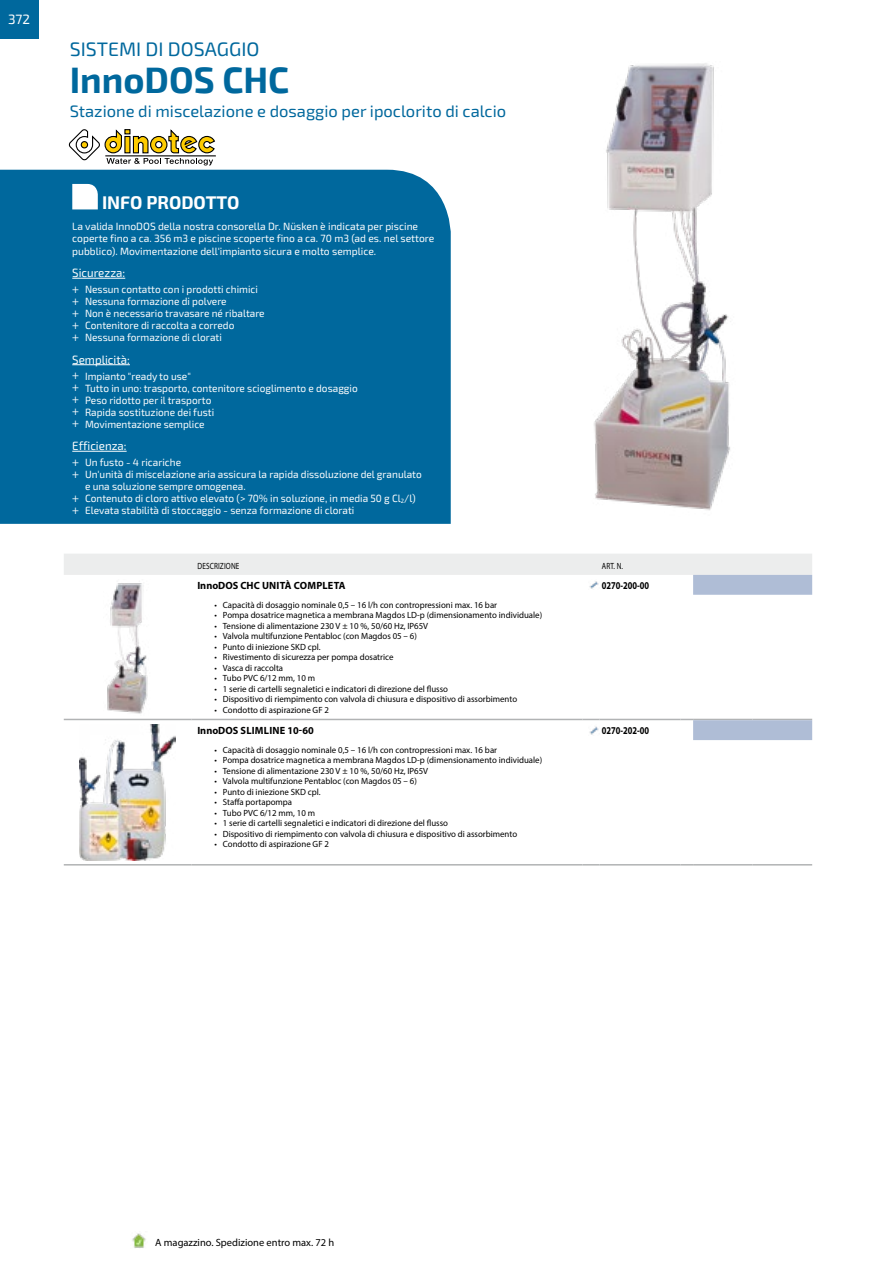
<style>
.page{position:relative;width:893px;height:1263px;background:#fff}
.page>*{position:absolute;margin:0;border:0;box-sizing:border-box;transform-origin:0 0}
._2__Roduktfamilie__N{font:700 36px "Exo 2";color:#00689d}
._1__Kapitel-Titel{font:19.5px "Exo 2";color:#00689d}
.Artikelinformation-T{font:700 18px "Exo 2";color:#fff}
._3__Subline{font:16.5px "Exo 2";color:#00689d}
.t1{font:13.5px "Exo 2";color:#fff}
.Aufzählung-Titel{font:12px "Exo 2";color:#fff;scale:.96 1}
.Artikelinformation-B{font:10.5px/12px "Exo 2";color:#fff;scale:.96 1}
.Artikelinformation-B-2{font:10.5px/12.6px "Exo 2";color:#fff}
.Artikel-HL{font:700 10.5px "Myriad Pro";color:#000}
.t2{font:10.5px "Myriad Pro";color:#000}
.Art-Nr{font:700 10.5px "Myriad Pro";color:#000;scale:.8 1}
.Beschreibung{font:9px "Myriad Pro";color:#000}
.Beschreibung-2{font:9px "Myriad Pro";letter-spacing:.02em;color:#000;scale:.8 1}
.Art-Nr-2{font:9px "Myriad Pro";color:#000;scale:.8 1}
.s1{font-family:"Myriad Pro";font-size:12px}
.s2{font-size:6.15px}
</style>
<div class="page">
<svg style="left:68px;top:129px;width:148px;height:36px"></svg>
<hr style="left:105px;top:156px;width:111px;height:1px;background:#000">
<div style="left:0;top:170px;width:451px;height:354px;background:#00689d"></div>
<svg style="left:72px;top:184px;width:26px;height:25px"></svg>
<hr style="left:72px;top:278px;width:53px;height:1px;background:#fff">
<hr style="left:72px;top:364px;width:58px;height:1px;background:#fff">
<hr style="left:72px;top:451px;width:55px;height:1px;background:#fff">
<hr style="left:191px;top:719px;width:392px;height:1px;background:#b1b3b4">
<hr style="left:64px;top:719px;width:127px;height:1px;background:#b1b3b4">
<hr style="left:600px;top:719px;width:80px;height:1px;background:#b1b3b4">
<img style="left:107px;top:595px;width:41px;height:119px">
<svg style="left:64px;top:554px;width:748px;height:41px"></svg>
<svg style="left:680px;top:719px;width:132px;height:21px;background:#b7c3d8"></svg>
<hr style="left:191px;top:864px;width:392px;height:1px;background:#b1b3b4">
<hr style="left:64px;top:864px;width:127px;height:1px;background:#b1b3b4">
<hr style="left:693px;top:864px;width:60px;height:1px;background:#b1b3b4">
<hr style="left:753px;top:864px;width:59px;height:1px;background:#b1b3b4">
<svg style="left:583px;top:864px;width:17px;height:1px"></svg>
<hr style="left:600px;top:864px;width:80px;height:1px;background:#b1b3b4">
<svg style="left:680px;top:864px;width:13px;height:1px"></svg>
<img style="left:80px;top:724px;width:95px;height:136px">
<svg style="left:583px;top:719px;width:17px;height:16px"></svg>
<img style="left:594px;top:63px;width:136px;height:448px">
<div style="left:0;top:0;width:38px;height:38px;background:#00689d"></div>
<img style="left:132px;top:1233px;width:14px;height:15px">
<h3 class="t1" style="left:8px;top:11px;width:24px">372</h3>
<p class="_1__Kapitel-Titel" style="left:70px;top:38px;width:191px">SISTEMI DI DOSAGGIO</p>
<p class="_2__Roduktfamilie__N" style="left:70px;top:59px;width:221px">InnoDOS CHC</p>
<p class="_3__Subline" style="left:70px;top:101px;width:438px">Stazione di miscelazione e dosaggio per ipoclorito di calcio</p>
<p class="Artikelinformation-T" style="left:77px;top:192px;width:164px"><sup>+</sup> INFO PRODOTTO</p>
<p class="Artikelinformation-B-2" style="left:72px;top:220px;width:364px">La valida InnoDOS della nostra consorella Dr. Nüsken è indicata per piscine coperte fino a ca. 356 m3 e piscine scoperte fino a ca. 70 m3 (ad es. nel settore pubblico). Movimentazione dell'impianto sicura e molto semplice.</p>
<p class="Aufzählung-Titel" style="left:72px;top:266px;width:57px">Sicurezza:</p>
<p class="Artikelinformation-B" style="left:72px;top:284px;width:195px"><span class="s1">+</span> Nessun contatto con i prodotti chimici</p>
<p class="Artikelinformation-B" style="left:72px;top:296px;width:162px"><span class="s1">+</span> Nessuna formazione di polvere</p>
<p class="Artikelinformation-B" style="left:72px;top:308px;width:202px"><span class="s1">+</span> Non è necessario travasare né ribaltare</p>
<p class="Artikelinformation-B" style="left:72px;top:320px;width:170px"><span class="s1">+</span> Contenitore di raccolta a corredo</p>
<p class="Artikelinformation-B" style="left:72px;top:332px;width:157px"><span class="s1">+</span> Nessuna formazione di clorati</p>
<p class="Aufzählung-Titel" style="left:72px;top:352px;width:62px">Semplicità:</p>
<p class="Artikelinformation-B" style="left:72px;top:370px;width:125px"><span class="s1">+</span> Impianto "ready to use"</p>
<p class="Artikelinformation-B" style="left:72px;top:382px;width:299px"><span class="s1">+</span> Tutto in uno: trasporto, contenitore scioglimento e dosaggio</p>
<p class="Artikelinformation-B" style="left:72px;top:394px;width:146px"><span class="s1">+</span> Peso ridotto per il trasporto</p>
<p class="Artikelinformation-B" style="left:72px;top:406px;width:149px"><span class="s1">+</span> Rapida sostituzione dei fusti</p>
<p class="Artikelinformation-B" style="left:72px;top:418px;width:139px"><span class="s1">+</span> Movimentazione semplice</p>
<p class="Aufzählung-Titel" style="left:72px;top:439px;width:58px">Efficienza:</p>
<p class="Artikelinformation-B" style="left:72px;top:457px;width:115px"><span class="s1">+</span> Un fusto - 4 ricariche</p>
<p class="Artikelinformation-B" style="left:85px;top:469px;width:352px;text-indent:-13px"><span class="s1">+</span> Un'unità di miscelazione aria assicura la rapida dissoluzione del granulato e una soluzione sempre omogenea.</p>
<p class="Artikelinformation-B" style="left:72px;top:493px;width:359px"><span class="s1">+</span> Contenuto di cloro attivo elevato (&gt; 70% in soluzione, in media 50 g Cl<span class="s2">2</span>/l)</p>
<p class="Artikelinformation-B" style="left:72px;top:505px;width:295px"><span class="s1">+</span> Elevata stabilità di stoccaggio - senza formazione di clorati</p>
<p class="Beschreibung-2" style="left:197px;top:560px;width:54px">DESCRIZIONE</p>
<p class="Art-Nr-2" style="left:602px;top:560px;width:28px">ART. N.</p>
<p class="Artikel-HL" style="left:197px;top:578px;width:150px">InnoDOS CHC UNITÀ COMPLETA</p>
<p class="Art-Nr" style="left:602px;top:578px;width:61px">0270-200-00</p>
<p class="Beschreibung" style="left:214px;top:599px;width:284px">• Capacità di dosaggio nominale 0,5 – 16 l/h con contropressioni max. 16 bar</p>
<p class="Beschreibung" style="left:214px;top:609px;width:329px">• Pompa dosatrice magnetica a membrana Magdos LD-p (dimensionamento individuale)</p>
<p class="Beschreibung" style="left:214px;top:620px;width:215px">• Tensione di alimentazione 230 V ± 10 %, 50/60 Hz, IP65V</p>
<p class="Beschreibung" style="left:214px;top:630px;width:204px">• Valvola multifunzione Pentabloc (con Magdos 05 – 6)</p>
<p class="Beschreibung" style="left:214px;top:641px;width:108px">• Punto di iniezione SKD cpl.</p>
<p class="Beschreibung" style="left:214px;top:651px;width:181px">• Rivestimento di sicurezza per pompa dosatrice</p>
<p class="Beschreibung" style="left:214px;top:662px;width:70px">• Vasca di raccolta</p>
<p class="Beschreibung" style="left:214px;top:672px;width:102px">• Tubo PVC 6/12 mm, 10 m</p>
<p class="Beschreibung" style="left:214px;top:683px;width:235px">• 1 serie di cartelli segnaletici e indicatori di direzione del flusso</p>
<p class="Beschreibung" style="left:214px;top:693px;width:304px">• Dispositivo di riempimento con valvola di chiusura e dispositivo di assorbimento</p>
<p class="Beschreibung" style="left:214px;top:704px;width:116px">• Condotto di aspirazione GF 2</p>
<p class="Artikel-HL" style="left:197px;top:724px;width:118px">InnoDOS SLIMLINE 10-60</p>
<p class="Art-Nr" style="left:602px;top:724px;width:61px">0270-202-00</p>
<p class="Beschreibung" style="left:214px;top:744px;width:284px">• Capacità di dosaggio nominale 0,5 – 16 l/h con contropressioni max. 16 bar</p>
<p class="Beschreibung" style="left:214px;top:755px;width:329px">• Pompa dosatrice magnetica a membrana Magdos LD-p (dimensionamento individuale)</p>
<p class="Beschreibung" style="left:214px;top:765px;width:215px">• Tensione di alimentazione 230 V ± 10 %, 50/60 Hz, IP65V</p>
<p class="Beschreibung" style="left:214px;top:776px;width:204px">• Valvola multifunzione Pentabloc (con Magdos 05 – 6)</p>
<p class="Beschreibung" style="left:214px;top:786px;width:108px">• Punto di iniezione SKD cpl.</p>
<p class="Beschreibung" style="left:214px;top:797px;width:79px">• Staffa portapompa</p>
<p class="Beschreibung" style="left:214px;top:807px;width:102px">• Tubo PVC 6/12 mm, 10 m</p>
<p class="Beschreibung" style="left:214px;top:818px;width:235px">• 1 serie di cartelli segnaletici e indicatori di direzione del flusso</p>
<p class="Beschreibung" style="left:214px;top:828px;width:304px">• Dispositivo di riempimento con valvola di chiusura e dispositivo di assorbimento</p>
<p class="Beschreibung" style="left:214px;top:839px;width:116px">• Condotto di aspirazione GF 2</p>
<p class="t2" style="left:155px;top:1236px;width:181px">A magazzino. Spedizione entro max. 72 h</p>
</div>
